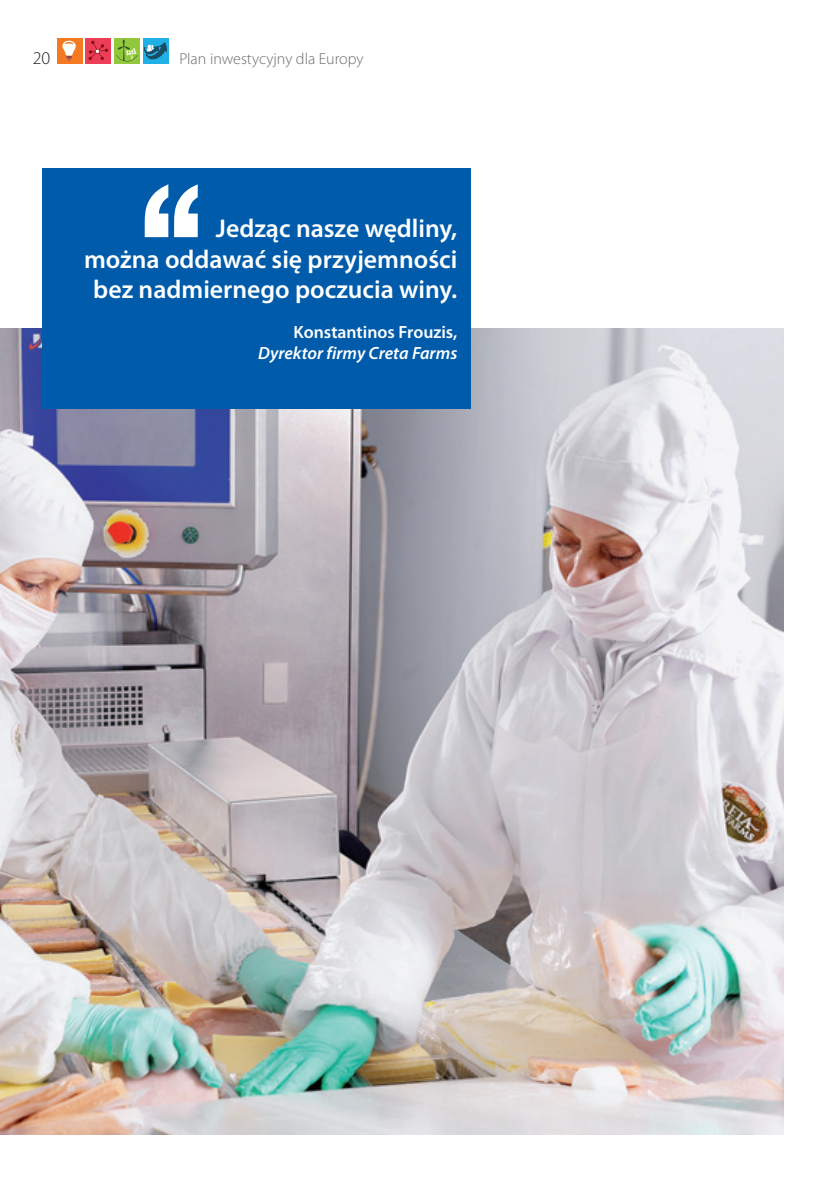
<style>
.page{position:relative;width:840px;height:1191px;background:#fff}
.page>*{position:absolute;margin:0;border:0;box-sizing:border-box;transform-origin:0 0}
.t1{font:600 25.8px/31px "Myriad Pro";color:#fff;text-align:right}
.t2{font:300 18px "Myriad Pro";color:#231f20}
.t3{font:italic 600 17.8px "Myriad Pro";color:#fff}
.t4{font:600 17.8px "Myriad Pro";color:#fff}
.t5{font:300 16px "Myriad Pro";color:#6c6d70}
</style>
<div class="page">
<div style="left:57px;top:38px;width:26px;height:26px;background:#f47921"></div>
<div style="left:143px;top:38px;width:25px;height:26px;background:#1fb0e6"></div>
<div style="left:114px;top:38px;width:26px;height:26px;background:#94c83c"></div>
<div style="left:85px;top:38px;width:26px;height:26px;background:#ee3d56"></div>
<svg style="left:62px;top:41px;width:14px;height:20px"></svg>
<svg style="left:88px;top:41px;width:20px;height:19px"></svg>
<svg style="left:116px;top:39px;width:51px;height:22px"></svg>
<img style="left:0;top:328px;width:782px;height:806px">
<div style="left:43px;top:168px;width:428px;height:240px;background:#015bab"></div>
<svg style="left:145px;top:184px;width:53px;height:53px"></svg>
<p class="t2" style="left:33px;top:48px;width:19px">20</p>
<p class="t5" style="left:179px;top:50px;width:186px">Plan inwestycyjny dla Europy</p>
<p class="t1" style="left:84px;top:213px;width:374px">Jedząc nasze wędliny,<br>można oddawać się przyjemności bez nadmiernego poczucia winy.</p>
<p class="t4" style="left:293px;top:322px;width:165px">Konstantinos Frouzis,</p>
<p class="t3" style="left:258px;top:343px;width:201px">Dyrektor firmy Creta Farms</p>
</div>
